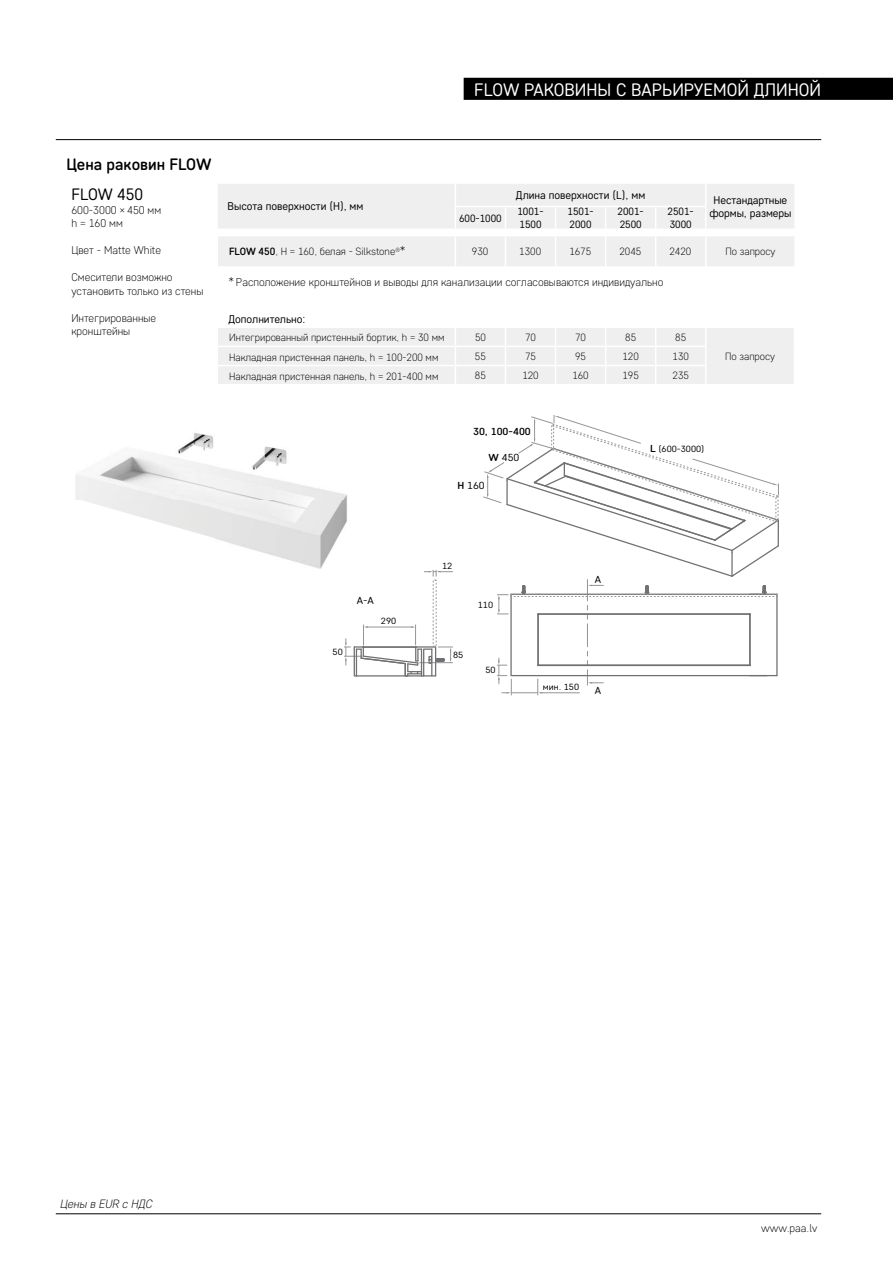
<style>
.page{position:relative;width:893px;height:1263px;background:#fff}
.page>*{position:absolute;margin:0;border:0;box-sizing:border-box;transform-origin:0 0}
.t1{font:18px "Core Sans DS35";color:#fff}
.t2{font:500 16.5px "Core Sans DS45";color:#000}
.t3{font:16.5px "Core Sans DS35";color:#000}
.t4{font:italic 300 12px "Core Sans DS25";color:#000}
.t5{font:300 11.25px/13.5px "Core Sans DS25";color:#000}
.t6{font:11.25px/13.5px "Core Sans DS35";color:#000;text-align:center}
.t7{font:300 10.5px "Core Sans DS25";color:#000}
.t8{font:10.5px/12.6px "Core Sans DS35";color:#000}
.t9{font:10.2px "Core Sans DS35";color:#000;scale:1.09 1}
.t10{font:500 10.2px "Core Sans DS45";color:#000;scale:1.09 1}
.t11{font:8.85px "Core Sans DS35";color:#000;scale:1.09 1}
.s1{font-family:"Core Sans DS45";font-weight:500}
.s2{font-family:"Core Sans DS45";font-weight:500;font-size:10.2px}
</style>
<div class="page">
<hr style="left:56px;top:139px;width:765px;height:1px;background:#000">
<div style="left:464px;top:78px;width:429px;height:22px;background:#000"></div>
<div style="left:218px;top:237px;width:576px;height:29px;background:#efeff0"></div>
<hr style="left:655px;top:236px;width:1px;height:30px;background:#fff">
<hr style="left:705px;top:236px;width:1px;height:30px;background:#fff">
<hr style="left:455px;top:236px;width:1px;height:30px;background:#fff">
<hr style="left:505px;top:236px;width:1px;height:30px;background:#fff">
<hr style="left:555px;top:236px;width:1px;height:30px;background:#fff">
<hr style="left:605px;top:236px;width:1px;height:30px;background:#fff">
<div style="left:218px;top:184px;width:576px;height:44px;background:#efeff0"></div>
<img style="left:75px;top:433px;width:272px;height:136px">
<svg style="left:344px;top:625px;width:109px;height:52px"></svg>
<svg style="left:424px;top:570px;width:29px;height:6px"></svg>
<svg style="left:483px;top:416px;width:296px;height:279px"></svg>
<hr style="left:56px;top:1213px;width:765px;height:1px;background:#000">
<div style="left:218px;top:328px;width:576px;height:56px;background:#efeff0"></div>
<h1 class="t1" style="left:474px;top:81px;width:348px">FLOW РАКОВИНЫ С ВАРЬИРУЕМОЙ ДЛИНОЙ</h1>
<h2 class="t2" style="left:66px;top:157px;width:147px">Цена раковин FLOW</h2>
<h2 class="t3" style="left:71px;top:186px;width:73px">FLOW 450</h2>
<p class="t5" style="left:71px;top:204px;width:91px">600-3000 × 450 мм h = 160 мм</p>
<p class="t5" style="left:71px;top:244px;width:91px">Цвет - Matte White</p>
<p class="t5" style="left:71px;top:271px;width:134px">Смесители возможно установить только из стены</p>
<p class="t5" style="left:71px;top:312px;width:86px">Интегрированные кронштейны</p>
<p class="t6" style="left:228px;top:200px;width:137px">Высота поверхности (H), мм</p>
<p class="t6" style="left:516px;top:189px;width:131px">Длина поверхности (L), мм</p>
<p class="t6" style="left:709px;top:194px;width:84px">Нестандартные формы, размеры</p>
<p class="t8" style="left:459px;top:212px;width:44px">600-1000</p>
<p class="t8" style="left:517px;top:206px;width:28px">1001-<br>1500</p>
<p class="t8" style="left:567px;top:206px;width:28px">1501-<br>2000</p>
<p class="t8" style="left:618px;top:206px;width:28px">2001-<br>2500</p>
<p class="t8" style="left:668px;top:206px;width:28px">2501-<br>3000</p>
<p class="t7" style="left:229px;top:247px;width:178px"><span class="s1">FLOW 450</span>, H = 160, белая - Silkstone<sup>®</sup><sup>*</sup></p>
<p class="t7" style="left:472px;top:246px;width:18px">930</p>
<p class="t7" style="left:519px;top:246px;width:23px">1300</p>
<p class="t7" style="left:569px;top:246px;width:23px">1675</p>
<p class="t7" style="left:619px;top:246px;width:23px">2045</p>
<p class="t7" style="left:669px;top:246px;width:23px">2420</p>
<p class="t7" style="left:725px;top:246px;width:52px">По запросу</p>
<p class="t5" style="left:229px;top:276px;width:436px">* Расположение кронштейнов и выводы для канализации согласовываются индивидуально</p>
<p class="t6" style="left:228px;top:313px;width:79px">Дополнительно:</p>
<p class="t7" style="left:229px;top:332px;width:217px">Интегрированный пристенный бортик, h = 30 мм</p>
<p class="t7" style="left:475px;top:332px;width:12px">50</p>
<p class="t7" style="left:525px;top:332px;width:12px">70</p>
<p class="t7" style="left:575px;top:332px;width:12px">70</p>
<p class="t7" style="left:625px;top:332px;width:12px">85</p>
<p class="t7" style="left:675px;top:332px;width:12px">85</p>
<p class="t7" style="left:229px;top:352px;width:211px">Накладная пристенная панель, h = 100-200 мм</p>
<p class="t7" style="left:475px;top:351px;width:12px">55</p>
<p class="t7" style="left:525px;top:351px;width:12px">75</p>
<p class="t7" style="left:575px;top:351px;width:12px">95</p>
<p class="t7" style="left:622px;top:351px;width:18px">120</p>
<p class="t7" style="left:672px;top:351px;width:18px">130</p>
<p class="t7" style="left:725px;top:351px;width:52px">По запросу</p>
<p class="t7" style="left:229px;top:372px;width:211px">Накладная пристенная панель, h = 201-400 мм</p>
<p class="t7" style="left:475px;top:370px;width:12px">85</p>
<p class="t7" style="left:522px;top:370px;width:18px">120</p>
<p class="t7" style="left:572px;top:370px;width:18px">160</p>
<p class="t7" style="left:622px;top:370px;width:18px">195</p>
<p class="t7" style="left:672px;top:370px;width:18px">235</p>
<p class="t10" style="left:473px;top:427px;width:54px">30, 100-400</p>
<p class="t9" style="left:489px;top:453px;width:30px"><span class="s1">W</span> 450</p>
<p class="t9" style="left:457px;top:481px;width:27px"><span class="s1">H</span> 160</p>
<p class="t11" style="left:650px;top:445px;width:51px"><span class="s2">L</span> (600-3000)</p>
<p class="t11" style="left:333px;top:648px;width:11px">50</p>
<p class="t9" style="left:357px;top:596px;width:17px">A-A</p>
<p class="t11" style="left:381px;top:616px;width:16px">290</p>
<p class="t11" style="left:442px;top:562px;width:11px">12</p>
<p class="t11" style="left:478px;top:601px;width:16px">110</p>
<p class="t11" style="left:453px;top:650px;width:11px">85</p>
<p class="t11" style="left:485px;top:666px;width:11px">50</p>
<p class="t9" style="left:595px;top:574px;width:7px">A</p>
<p class="t11" style="left:543px;top:682px;width:35px">мин. 150</p>
<p class="t9" style="left:595px;top:685px;width:7px">A</p>
<p class="t4" style="left:60px;top:1197px;width:94px">Цены в EUR с НДС</p>
<p class="t5" style="left:761px;top:1222px;width:58px">www.paa.lv</p>
</div>
